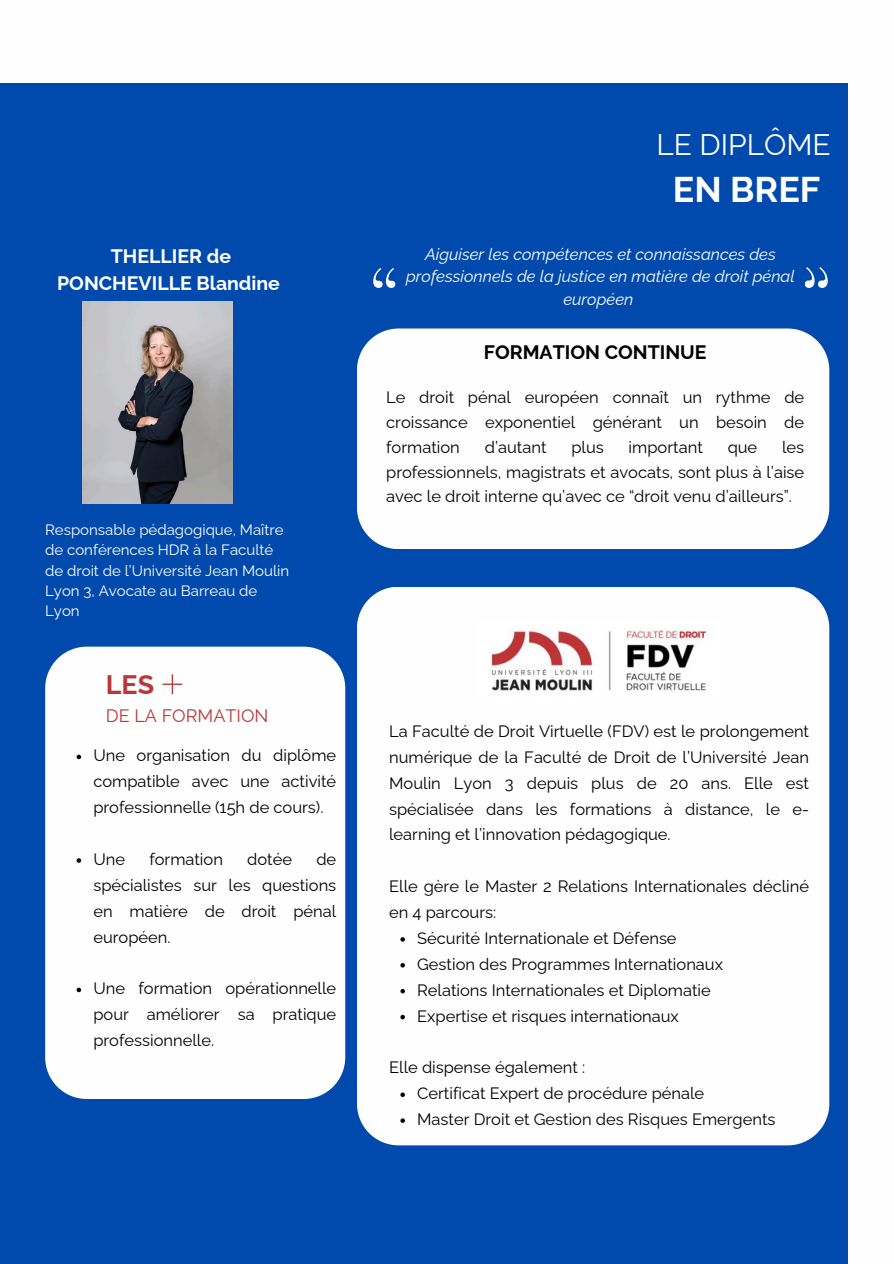
<style>
.page{position:relative;width:894px;height:1264px;background:#fff}
.page>*{position:absolute;margin:0;border:0;box-sizing:border-box;transform-origin:0 0}
.t1{font:700 35.85px "Raleway";color:#fff}
.t2{font:29.7px "Raleway";color:#fff}
.t3{font:700 26.85px "Raleway";color:#bc3738}
.t4{font:700 19.5px/27px "Raleway";color:#fff;text-align:center}
.t5{font:700 19.5px "Raleway";color:#000}
.t6{font:18px "Raleway";color:#bc3738}
.t7{font:16.5px/25.8px "Raleway";color:#000;text-align:justify}
.t8{font:italic 16.5px/22.5px "Raleway";color:#fff;text-align:center}
.t9{font:15px/20.2px "Raleway";color:#fff}
</style>
<div class="page">
<div style="left:0;top:84px;width:847px;height:1179px;background:#004aad"></div>
<svg style="left:373px;top:268px;width:22px;height:20px"></svg>
<svg style="left:805px;top:267px;width:22px;height:21px"></svg>
<div style="left:45px;top:646px;width:300px;height:452px;background:#fefefe"></div>
<svg style="left:162px;top:674px;width:20px;height:20px"></svg>
<div style="left:357px;top:587px;width:472px;height:558px;background:#fefefe"></div>
<img style="left:478px;top:622px;width:242px;height:77px">
<svg style="left:400px;top:937px;width:5px;height:4px"></svg>
<svg style="left:400px;top:963px;width:5px;height:4px"></svg>
<svg style="left:400px;top:988px;width:5px;height:5px"></svg>
<svg style="left:400px;top:1014px;width:5px;height:5px"></svg>
<svg style="left:400px;top:1092px;width:5px;height:4px"></svg>
<svg style="left:400px;top:1118px;width:5px;height:4px"></svg>
<div style="left:357px;top:328px;width:472px;height:221px;background:#fefefe"></div>
<img style="left:82px;top:301px;width:150px;height:202px">
<svg style="left:77px;top:754px;width:4px;height:5px"></svg>
<svg style="left:77px;top:858px;width:4px;height:4px"></svg>
<svg style="left:77px;top:987px;width:4px;height:5px"></svg>
<p class="t4" style="left:57px;top:242px;width:224px">THELLIER de<br>PONCHEVILLE Blandine</p>
<h3 class="t9" style="left:45px;top:519px;width:245px">Responsable pédagogique, Maître de conférences HDR à la Faculté de droit de l’Université Jean Moulin<br>Lyon 3, Avocate au Barreau de<br>Lyon</h3>
<p class="t3" style="left:106px;top:669px;width:50px">LES</p>
<p class="t6" style="left:106px;top:705px;width:164px">DE LA FORMATION</p>
<p class="t7" style="left:93px;top:742px;width:244px">Une organisation du diplôme compatible avec une activité professionnelle (15h de cours).</p>
<p class="t7" style="left:93px;top:846px;width:33px">Une</p>
<p class="t7" style="left:149px;top:846px;width:75px">formation</p>
<p class="t7" style="left:247px;top:846px;width:46px">dotée</p>
<p class="t7" style="left:93px;top:846px;width:244px;text-indent:223px">de spécialistes sur les questions en matière de droit pénal européen.</p>
<p class="t7" style="left:93px;top:975px;width:244px">Une formation opérationnelle pour améliorer sa pratique professionnelle.</p>
<p class="t2" style="left:656px;top:127px;width:176px">LE DIPLÔME</p>
<p class="t1" style="left:672px;top:169px;width:149px">EN BREF</p>
<h2 class="t8" style="left:406px;top:242px;width:390px">Aiguiser les compétences et connaissances des professionnels de la justice en matière de droit pénal européen</h2>
<p class="t5" style="left:483px;top:341px;width:224px">FORMATION CONTINUE</p>
<p class="t7" style="left:386px;top:385px;width:419px;line-height:24.8px">Le droit pénal européen connaît un rythme de croissance exponentiel générant un besoin de formation</p>
<p class="t7" style="left:386px;top:434px;width:419px;line-height:24.8px;text-indent:396px">les professionnels, magistrats et avocats, sont plus à l’aise avec le droit interne qu’avec ce “droit venu d’ailleurs”.</p>
<p class="t7" style="left:484px;top:434px;width:63px">d’autant</p>
<p class="t7" style="left:571px;top:434px;width:34px">plus</p>
<p class="t7" style="left:628px;top:434px;width:76px">important</p>
<p class="t7" style="left:727px;top:434px;width:31px">que</p>
<p class="t7" style="left:389px;top:718px;width:421px">La Faculté de Droit Virtuelle (FDV) est le prolongement numérique de la Faculté de Droit de l’Université Jean Moulin Lyon 3 depuis plus de 20 ans. Elle est spécialisée dans les formations à distance, le e&shy;learning et l’innovation pédagogique.</p>
<p class="t7" style="left:389px;top:873px;width:421px">Elle gère le Master 2 Relations Internationales décliné en 4 parcours:</p>
<h4 class="t7" style="left:417px;top:925px;width:261px">Sécurité Internationale et Défense</h4>
<p class="t7" style="left:417px;top:951px;width:307px">Gestion des Programmes Internationaux</p>
<p class="t7" style="left:417px;top:977px;width:295px">Relations Internationales et Diplomatie</p>
<p class="t7" style="left:417px;top:1002px;width:263px">Expertise et risques internationaux</p>
<p class="t7" style="left:389px;top:1054px;width:197px">Elle dispense également :</p>
<h1 class="t7" style="left:417px;top:1080px;width:288px">Certificat Expert de procédure pénale</h1>
<p class="t7" style="left:417px;top:1106px;width:360px">Master Droit et Gestion des Risques Emergents</p>
</div>
